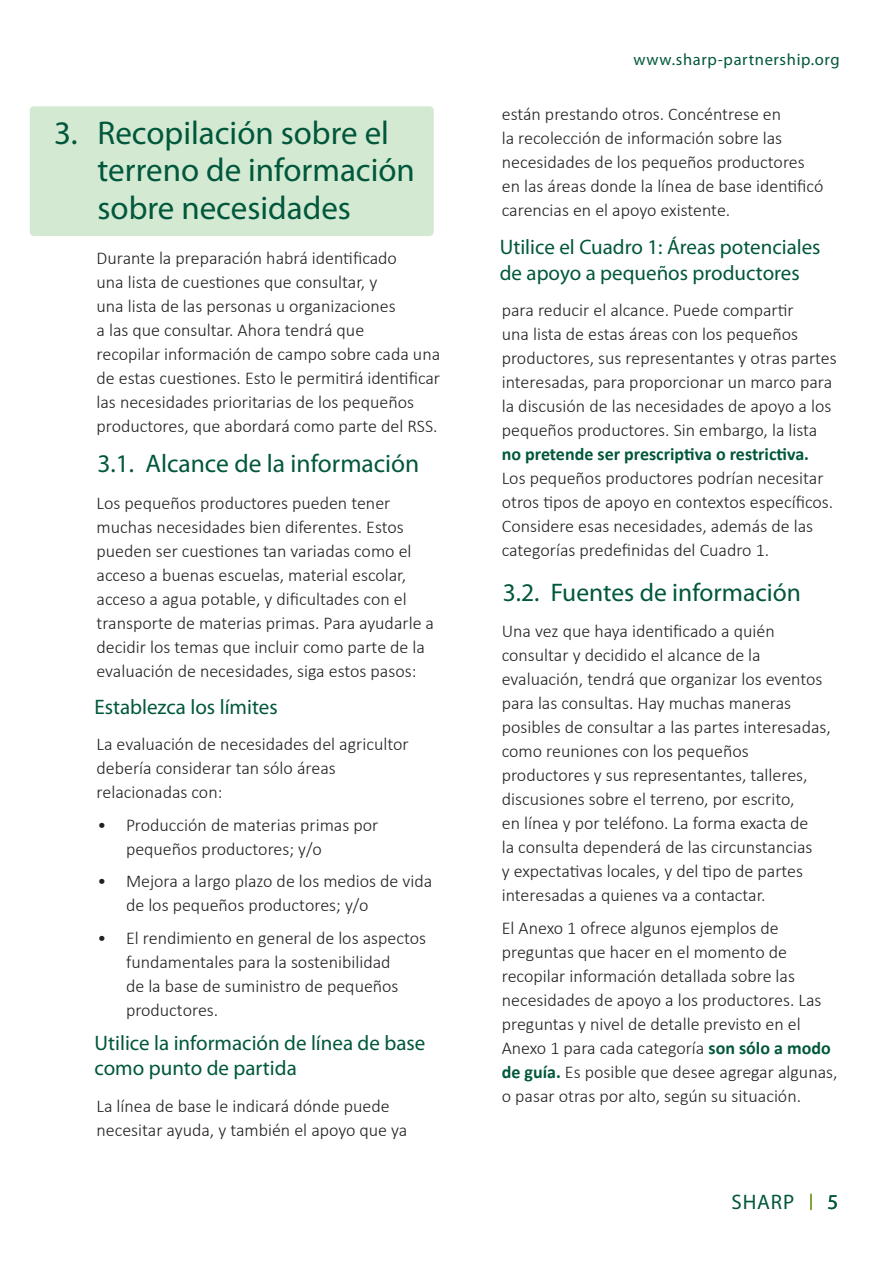
<style>
.page{position:relative;width:893px;height:1263px;background:#fff}
.page>*{position:absolute;margin:0;border:0;box-sizing:border-box;transform-origin:0 0}
.Main_Title{font:33px/37.5px "Myriad Pro";color:#00573c}
.Subtitle{font:25.5px "Myriad Pro";color:#00573c}
.Subtitle_4{font:21px/25.5px "Myriad Pro";color:#00573c}
.Subtitle_3{font:21px "Myriad Pro";color:#00573c}
.Main_Text_13{font:300 18px/24px "Calibri";color:#231f20}
.Bullets_13{font:300 18px/24px "Calibri";color:#231f20}
.t1{font:16.5px "Myriad Pro";letter-spacing:.04em;color:#00573c}
.s1{font-weight:700;color:#00573c}
</style>
<div class="page">
<svg style="left:810px;top:1194px;width:2px;height:15px"></svg>
<div style="left:30px;top:106px;width:404px;height:130px;background:#d3e9d2;border-radius:4px"></div>
<p class="Main_Title" style="left:98px;top:113px;width:319px;text-indent:-44px">3. Recopilación sobre el terreno de información sobre necesidades</p>
<p class="Main_Text_13" style="left:97px;top:246px;width:345px">Durante la preparación habrá identificado<br>una lista de cuestiones que consultar, y<br>una lista de las personas u organizaciones<br>a las que consultar. Ahora tendrá que<br>recopilar información de campo sobre cada una de estas cuestiones. Esto le permitirá identificar las necesidades prioritarias de los pequeños productores, que abordará como parte del RSS.</p>
<p class="Subtitle" style="left:98px;top:448px;width:323px">3.1. Alcance de la información</p>
<p class="Main_Text_13" style="left:97px;top:491px;width:339px">Los pequeños productores pueden tener muchas necesidades bien diferentes. Estos pueden ser cuestiones tan variadas como el acceso a buenas escuelas, material escolar, acceso a agua potable, y dificultades con el transporte de materias primas. Para ayudarle a decidir los temas que incluir como parte de la evaluación de necesidades, siga estos pasos:</p>
<p class="Subtitle_3" style="left:94px;top:694px;width:185px">Establezca los límites</p>
<p class="Main_Text_13" style="left:97px;top:732px;width:314px">La evaluación de necesidades del agricultor debería considerar tan sólo áreas relacionadas con:</p>
<p class="Bullets_13" style="left:126px;top:813px;width:254px;text-indent:-28px">• Producción de materias primas por pequeños productores; y/o</p>
<p class="Bullets_13" style="left:126px;top:869px;width:308px;text-indent:-28px">• Mejora a largo plazo de los medios de vida de los pequeños productores; y/o</p>
<p class="Bullets_13" style="left:126px;top:926px;width:302px;text-indent:-28px">• El rendimiento en general de los aspectos fundamentales para la sostenibilidad<br>de la base de suministro de pequeños productores.</p>
<p class="Subtitle_4" style="left:94px;top:1030px;width:332px">Utilice la información de línea de base como punto de partida</p>
<p class="Main_Text_13" style="left:97px;top:1094px;width:312px">La línea de base le indicará dónde puede necesitar ayuda, y también el apoyo que ya</p>
<p class="t1" style="left:634px;top:50px;width:208px">www.sharp-partnership.org</p>
<p class="Main_Text_13" style="left:502px;top:102px;width:323px">están prestando otros. Concéntrese en<br>la recolección de información sobre las necesidades de los pequeños productores en las áreas donde la línea de base identificó carencias en el apoyo existente.</p>
<p class="Subtitle_4" style="left:500px;top:234px;width:322px">Utilice el Cuadro 1: Áreas potenciales de apoyo a pequeños productores</p>
<p class="Main_Text_13" style="left:502px;top:298px;width:337px">para reducir el alcance. Puede compartir<br>una lista de estas áreas con los pequeños productores, sus representantes y otras partes interesadas, para proporcionar un marco para la discusión de las necesidades de apoyo a los pequeños productores. Sin embargo, la lista <span class="s1">no pretende ser prescriptiva o restrictiva.<br></span>Los pequeños productores podrían necesitar otros tipos de apoyo en contextos específicos.<br>Considere esas necesidades, además de las categorías predefinidas del Cuadro 1.</p>
<p class="Subtitle" style="left:503px;top:576px;width:300px">3.2. Fuentes de información</p>
<p class="Main_Text_13" style="left:502px;top:619px;width:331px">Una vez que haya identificado a quién consultar y decidido el alcance de la evaluación, tendrá que organizar los eventos para las consultas. Hay muchas maneras posibles de consultar a las partes interesadas, como reuniones con los pequeños productores y sus representantes, talleres, discusiones sobre el terreno, por escrito,<br>en línea y por teléfono. La forma exacta de<br>la consulta dependerá de las circunstancias<br>y expectativas locales, y del tipo de partes interesadas a quienes va a contactar.</p>
<p class="Main_Text_13" style="left:502px;top:916px;width:337px">El Anexo 1 ofrece algunos ejemplos de preguntas que hacer en el momento de recopilar información detallada sobre las necesidades de apoyo a los productores. Las preguntas y nivel de detalle previsto en el Anexo 1 para cada categoría <span class="s1">son sólo a modo de guía.</span> Es posible que desee agregar algunas, o pasar otras por alto, según su situación.</p>
<p class="Subtitle_4" style="left:731px;top:1189px;width:64px">SHARP</p>
<p class="Subtitle_4" style="left:827px;top:1189px;width:12px">5</p>
</div>
